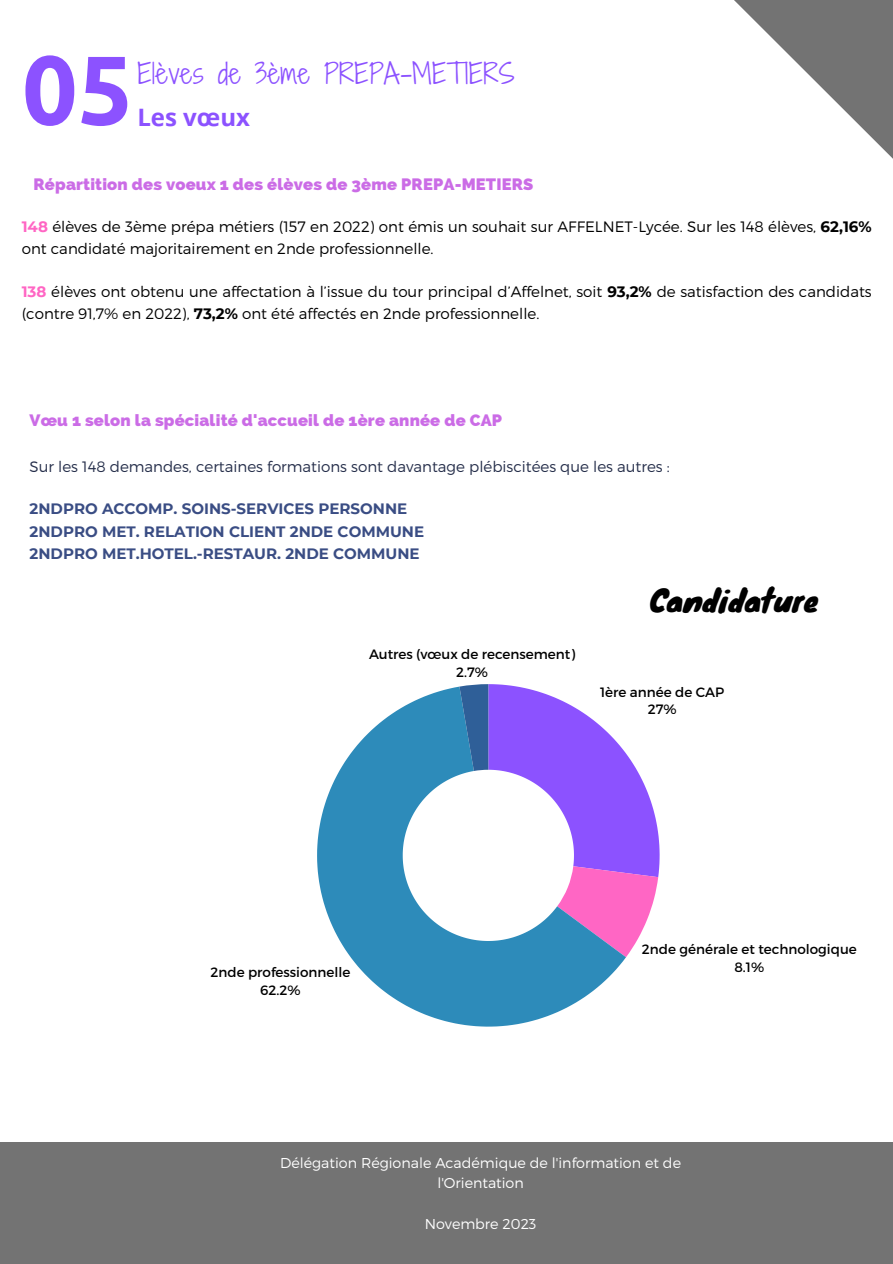
<style>
.page{position:relative;width:893px;height:1264px;background:#fff}
.page>*{position:absolute;margin:0;border:0;box-sizing:border-box;transform-origin:0 0}
.t1{font:700 97.5px "Ubuntu";color:#8c52ff}
.t2{font:30px "Knewave";color:#000}
.t3{font:27px "Shadows Into Light Two";letter-spacing:.01em;color:#8c52ff}
.t4{font:700 24px "Open Sans";color:#8c52ff}
.t5{font:800 16.5px "Raleway";letter-spacing:.01em;color:#cb6ce6}
.t6{font:300 15px/22.5px "Montserrat";color:#000}
.t7{font:700 15px "Montserrat";color:#3a4d84}
.t8{font:300 15px "Montserrat";color:#252e4a}
.t9{font:300 14.25px/20.2px "Montserrat";color:#fff;text-align:center}
.t10{font:13.5px "Montserrat";color:#000}
.s1{font-weight:700;color:#ff66c4}
.s2{font-weight:700}
</style>
<div class="page">
<div style="left:0;top:1142px;width:892px;height:121px;background:#737373"></div>
<svg style="left:734px;top:0;width:158px;height:158px"></svg>
<svg style="left:317px;top:686px;width:309px;height:340px;fill:#2d8bba"></svg>
<svg style="left:459px;top:684px;width:200px;height:273px"></svg>
<p class="t1" style="left:22px;top:34px;width:112px">05</p>
<p class="t3" style="left:137px;top:54px;width:379px">Elèves de 3ème PREPA-METIERS</p>
<p class="t4" style="left:137px;top:101px;width:114px">Les vœux</p>
<p class="t5" style="left:33px;top:174px;width:501px">Répartition des voeux 1 des élèves de 3ème PREPA-METIERS</p>
<p class="t6" style="left:22px;top:214px;width:851px"><span class="s1">148</span> élèves de 3ème prépa métiers (157 en 2022) ont émis un souhait sur AFFELNET-Lycée. Sur les 148 élèves, <span class="s2">62,16% </span>ont candidaté majoritairement en 2nde professionnelle.</p>
<p class="t6" style="left:22px;top:279px;width:851px"><span class="s1">138</span> élèves ont obtenu une affectation à l’issue du tour principal d’Affelnet, soit <span class="s2">93,2%</span> de satisfaction des candidats (contre 91,7% en 2022), <span class="s2">73,2%</span> ont été affectés en 2nde professionnelle.</p>
<p class="t5" style="left:30px;top:411px;width:474px">Vœu 1 selon la spécialité d'accueil de 1ère année de CAP</p>
<p class="t8" style="left:30px;top:456px;width:641px">Sur les 148 demandes, certaines formations sont davantage plébiscitées que les autres :</p>
<p class="t7" style="left:30px;top:500px;width:379px">2NDPRO ACCOMP. SOINS-SERVICES PERSONNE</p>
<p class="t7" style="left:30px;top:522px;width:396px">2NDPRO MET. RELATION CLIENT 2NDE COMMUNE</p>
<p class="t7" style="left:30px;top:545px;width:391px">2NDPRO MET.HOTEL.-RESTAUR. 2NDE COMMUNE</p>
<p class="t10" style="left:369px;top:645px;width:207px">Autres (vœux de recensement)</p>
<p class="t10" style="left:456px;top:663px;width:33px">2.7%</p>
<p class="t2" style="left:649px;top:576px;width:170px">Candidature</p>
<p class="t10" style="left:600px;top:683px;width:126px">1ère année de CAP</p>
<p class="t10" style="left:647px;top:701px;width:30px">27%</p>
<p class="t10" style="left:210px;top:963px;width:141px">2nde professionnelle</p>
<p class="t10" style="left:260px;top:981px;width:42px">62.2%</p>
<p class="t10" style="left:642px;top:940px;width:216px">2nde générale et technologique</p>
<p class="t10" style="left:734px;top:958px;width:31px">8.1%</p>
<p class="t9" style="left:280px;top:1152px;width:402px">Délégation Régionale Académique de l'information et de l'Orientation</p>
<p class="t9" style="left:424px;top:1212px;width:113px">Novembre 2023</p>
</div>
